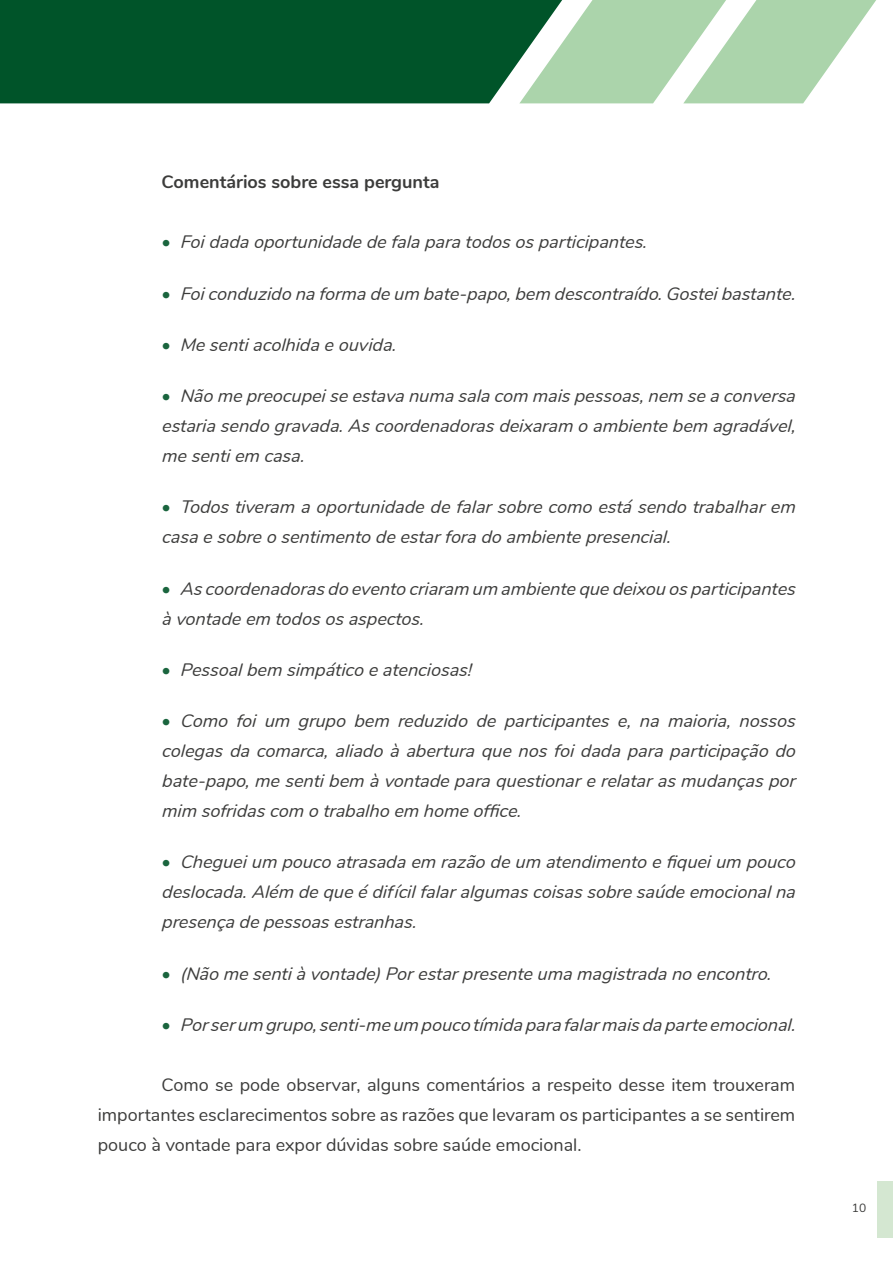
<style>
.page{position:relative;width:893px;height:1263px;background:#fff}
.page>*{position:absolute;margin:0;border:0;box-sizing:border-box;transform-origin:0 0}
.t1{font:italic 18px/30px "Nunito";letter-spacing:-.005em;color:#3c3c3b;text-align:justify}
.t2{font:18px/30px "Nunito";color:#3c3c3b;text-align:justify}
.t3{font:700 18px "Nunito";color:#3c3c3b}
.t4{font:12px "Nunito";color:#3c3c3b}
.s1{font-style:normal;color:#1a653e}
</style>
<div class="page">
<div style="left:877px;top:1181px;width:16px;height:56px;background:#d4e7d1"></div>
<div style="left:0;top:0;width:519px;height:103px;background:#005429"></div>
<svg style="left:519px;top:0;width:357px;height:103px"></svg>
<p class="t3" style="left:162px;top:169px;width:279px">Comentários sobre essa pergunta</p>
<p class="t1" style="left:162px;top:226px;width:491px"><span class="s1">•</span> Foidada oportunidade de fala para todos os participantes.</p>
<p class="t1" style="left:162px;top:277px;width:639px"><span class="s1">•</span> Foiconduzido na forma de um bate-papo,bem descontraído.Gosteibastante.</p>
<p class="t1" style="left:162px;top:329px;width:240px"><span class="s1">•</span> Me sentiacolhida e ouvida.</p>
<p class="t1" style="left:162px;top:380px;width:639px"><span class="s1">•</span> Não me preocupeise estava numa sala com mais pessoas,nem se a conversa estaria sendo gravada.As coordenadoras deixaram o ambiente bem agradável, me sentiem casa.</p>
<p class="t1" style="left:162px;top:491px;width:639px"><span class="s1">•</span> Todos tiveram a oportunidade de falar sobre como está sendo trabalhar em casa e sobre o sentimento de estarfora do ambiente presencial.</p>
<p class="t1" style="left:162px;top:572px;width:639px"><span class="s1">•</span> As coordenadoras do evento criaram um ambiente que deixou os participantes à vontade em todos os aspectos.</p>
<p class="t1" style="left:162px;top:654px;width:316px"><span class="s1">•</span> Pessoalbem simpático e atenciosas!</p>
<p class="t1" style="left:162px;top:705px;width:639px"><span class="s1">•</span> Como foi um grupo bem reduzido de participantes e, na maioria, nossos colegas da comarca, aliado à abertura que nos foi dada para participação do bate-papo,me sentibem à vontade para questionare relataras mudanças por mim sofridas com o trabalho em home office.</p>
<p class="t1" style="left:162px;top:846px;width:639px"><span class="s1">•</span> Chegueium pouco atrasada em razão de um atendimento e fiqueium pouco deslocada.Além de que é difícilfalaralgumas coisas sobre saúde emocionalna presença de pessoas estranhas.</p>
<p class="t1" style="left:162px;top:957px;width:615px"><span class="s1">•</span> (Não me sentià vontade)Porestarpresente uma magistrada no encontro.</p>
<p class="t1" style="left:162px;top:1009px;width:639px"><span class="s1">•</span> Porserum grupo,senti-me um pouco tímida para falarmais da parte emocional.</p>
<p class="t2" style="left:98px;top:1069px;width:699px;text-indent:64px">Como se pode observar, alguns comentários a respeito desse item trouxeram importantes esclarecimentos sobre as razões que levaram os participantes a se sentirem pouco à vontade para expor dúvidas sobre saúde emocional.</p>
<p class="t4" style="left:852px;top:1199px;width:16px">10</p>
</div>
